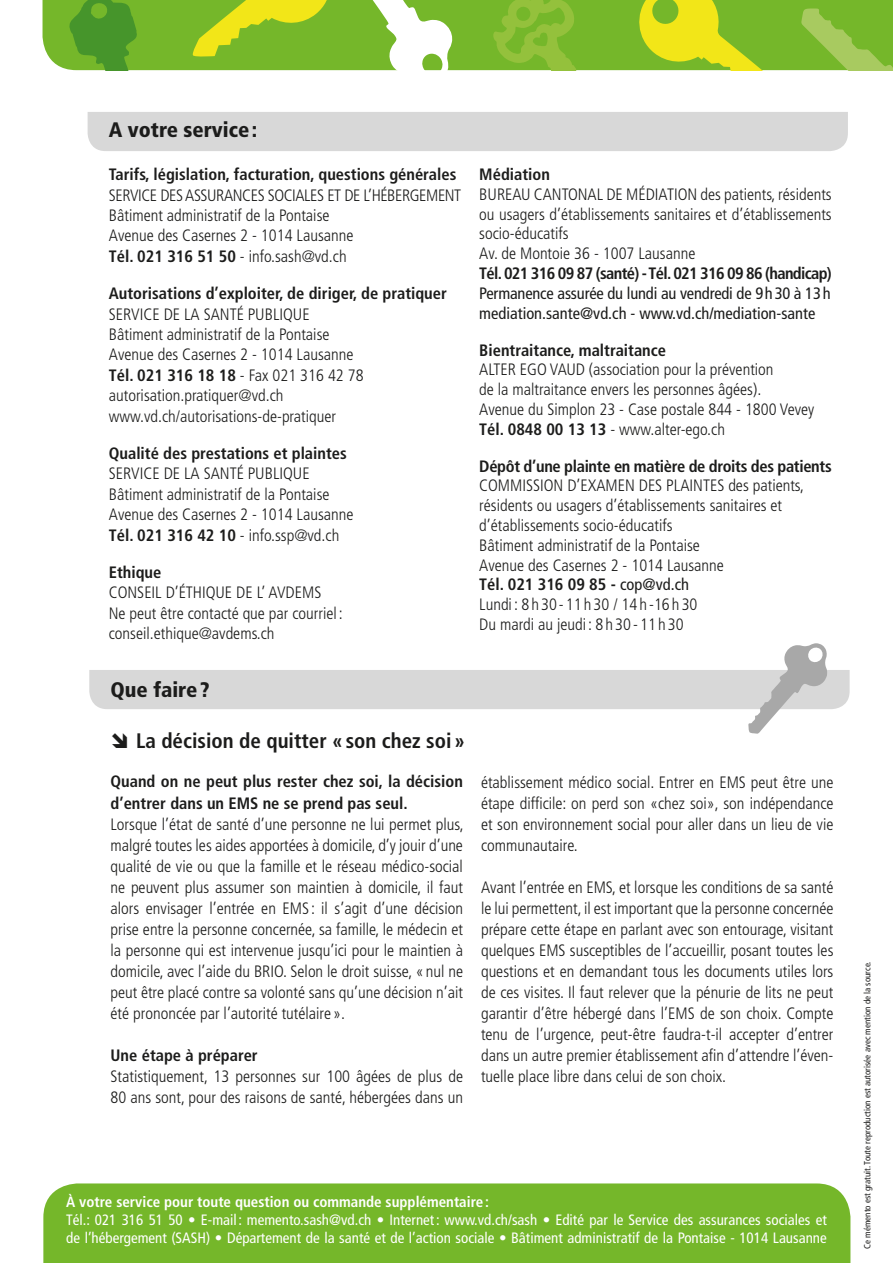
<style>
.page{position:relative;width:893px;height:1263px;background:#fff}
.page>*{position:absolute;margin:0;border:0;box-sizing:border-box;transform-origin:0 0}
.t1{font:700 condensed 21px "Frutiger";color:#1c1c1b}
.t2{font:900 condensed 21px "Frutiger";color:#1c1c1b}
.t3{font:300 condensed 16.5px/21px "Frutiger";color:#1c1c1b}
.t4{font:700 condensed 16.5px/21px "Frutiger";color:#1c1c1b}
.t5{font:condensed 16.5px/19.8px "Frutiger";color:#1c1c1b}
.t6{font:700 condensed 16.5px "Frutiger";letter-spacing:-.04em;color:#1c1c1b}
.t7{font:700 condensed 16.5px "Frutiger";letter-spacing:-.02em;color:#1c1c1b}
.t8{font:condensed 15px/18px "Frutiger";color:#fff}
.t9{font:700 condensed 15px "Frutiger";color:#fff}
.t10{font:condensed 9px "Frutiger";color:#1c1c1b}
.s1{font-weight:700}
.s2{font-weight:400}
</style>
<div class="page">
<div style="left:43px;top:0;width:850px;height:70px;background:#75b72a"></div>
<div style="left:43px;top:1183px;width:807px;height:80px;background:#75b72a"></div>
<svg style="left:64px;top:0;width:74px;height:70px;background:#57a12a"></svg>
<svg style="left:801px;top:8px;width:92px;height:62px;background:#86bd3d"></svg>
<svg style="left:344px;top:0;width:109px;height:70px"></svg>
<svg style="left:493px;top:0;width:286px;height:70px;background:#96c328"></svg>
<svg style="left:191px;top:0;width:144px;height:57px;background:#a0c723"></svg>
<div style="left:88px;top:112px;width:760px;height:39px;background:#d8d8d8"></div>
<svg style="left:89px;top:643px;width:761px;height:91px"></svg>
<p class="t2" style="left:109px;top:117px;width:150px">A votre service:</p>
<p class="t4" style="left:109px;top:164px;width:349px">Tarifs, législation, facturation, questions générales</p>
<p class="t3" style="left:109px;top:185px;width:354px;line-height:20.4px">SERVICE DES ASSURANCES SOCIALES ET DE L’HÉBERGEMENT Bâtiment administratif de la Pontaise<br>Avenue des Casernes 2 - 1014 Lausanne<br><span class="s1">Tél. 021 316 51 50</span> - info.sash@vd.ch</p>
<p class="t4" style="left:109px;top:283px;width:340px">Autorisations d’exploiter, de diriger, de pratiquer</p>
<p class="t3" style="left:109px;top:304px;width:256px;line-height:20.4px">SERVICE DE LA SANTÉ PUBLIQUE Bâtiment administratif de la Pontaise Avenue des Casernes 2 - 1014 Lausanne <span class="s1">Tél. 021 316 18 18</span> - Fax 021 316 42 78 autorisation.pratiquer@vd.ch www.vd.ch/autorisations-de-pratiquer</p>
<p class="t4" style="left:109px;top:443px;width:239px">Qualité des prestations et plaintes</p>
<p class="t3" style="left:109px;top:464px;width:246px;line-height:20.4px">SERVICE DE LA SANTÉ PUBLIQUE Bâtiment administratif de la Pontaise Avenue des Casernes 2 - 1014 Lausanne <span class="s1">Tél. 021 316 42 10</span> - info.ssp@vd.ch</p>
<p class="t4" style="left:109px;top:562px;width:54px">Ethique</p>
<p class="t3" style="left:109px;top:583px;width:235px;line-height:20.4px">CONSEIL D’ÉTHIQUE DE L’ AVDEMS<br>Ne peut être contacté que par courriel : conseil.ethique@avdems.ch</p>
<p class="t2" style="left:111px;top:677px;width:101px">Que faire?</p>
<p class="t1" style="left:136px;top:728px;width:330px">La décision de quitter «son chez soi»</p>
<p class="t4" style="left:111px;top:771px;width:354px">Quand on ne peut plus rester chez soi, la décision d’entrer dans un EMS ne se prend pas seul.</p>
<p class="t3" style="left:111px;top:813px;width:355px;text-align:justify">Lorsque l’état de santé d’une personne ne lui permet plus, malgré toutes les aides apportées à domicile, d’y jouir d’une qualité de vie ou que la famille et le réseau médico-social ne peuvent plus assumer son maintien à domicile, il faut alors envisager l’entrée en EMS : il s’agit d’une décision prise entre la personne concernée, sa famille, le médecin et la personne qui est intervenue jusqu’ici pour le maintien à domicile, avec l’aide du BRIO. Selon le droit suisse, « nul ne peut être placé contre sa volonté sans qu’une décision n’ait été prononcée par l’autorité tutélaire ».</p>
<p class="t4" style="left:111px;top:1044px;width:149px">Une étape à préparer</p>
<p class="t3" style="left:111px;top:1065px;width:354px">Statistiquement, 13 personnes sur 100 âgées de plus de<br>80 ans sont, pour des raisons de santé, hébergées dans un</p>
<p class="t4" style="left:479px;top:164px;width:72px">Médiation</p>
<p class="t3" style="left:479px;top:184px;width:354px;line-height:19.8px">BUREAU CANTONAL DE MÉDIATION des patients, résidents ou usagers d’établissements sanitaires et d’établissements socio-éducatifs<br>Av. de Montoie 36 - 1007 Lausanne</p>
<p class="t6" style="left:479px;top:264px;width:354px">Tél. 021 316 09 87 (santé) - Tél. 021 316 09 86 (handicap)</p>
<p class="t5" style="left:479px;top:283px;width:353px">Permanence assurée du lundi au vendredi de 9h30 à 13h mediation.sante@vd.ch - www.vd.ch/mediation-sante</p>
<p class="t4" style="left:479px;top:339px;width:188px">Bientraitance, maltraitance</p>
<p class="t3" style="left:479px;top:360px;width:336px;line-height:19.8px">ALTER EGO VAUD (association pour la prévention<br>de la maltraitance envers les personnes âgées).<br>Avenue du Simplon 23 - Case postale 844 - 1800 Vevey <span class="s1">Tél. 0848 00 13 13</span> - www.alter-ego.ch</p>
<p class="t7" style="left:479px;top:456px;width:354px">Dépôt d’une plainte en matière de droits des patients</p>
<p class="t3" style="left:479px;top:476px;width:326px;line-height:19.8px">COMMISSION D’EXAMEN DES PLAINTES des patients, résidents ou usagers d’établissements sanitaires et d’établissements socio-éducatifs<br>Bâtiment administratif de la Pontaise<br>Avenue des Casernes 2 - 1014 Lausanne<br><span class="s1">Tél. 021 316 09 85 -</span> <span class="s2">cop@vd.ch<br></span>Lundi: 8h30-11h30 / 14h-16h30<br>Du mardi au jeudi : 8 h 30 - 11 h 30</p>
<p class="t3" style="left:481px;top:771px;width:354px;text-align:justify">établissement médico social. Entrer en EMS peut être une étape difficile: on perd son «chez soi», son indépendance et son environnement social pour aller dans un lieu de vie communautaire.</p>
<p class="t3" style="left:481px;top:876px;width:354px;text-align:justify">Avant l’entrée en EMS, et lorsque les conditions de sa santé le lui permettent, il est important que la personne concernée prépare cette étape en parlant avec son entourage, visitant quelques EMS susceptibles de l’accueillir, posant toutes les questions et en demandant tous les documents utiles lors de ces visites. Il faut relever que la pénurie de lits ne peut garantir d’être hébergé dans l’EMS de son choix. Compte tenu de l’urgence, peut-être faudra-t-il accepter d’entrer dans un autre premier établissement afin d’attendre l’éven&shy;tuelle place libre dans celui de son choix.</p>
<p class="t9" style="left:66px;top:1192px;width:424px">À votre service pour toute question ou commande supplémentaire:</p>
<p class="t8" style="left:66px;top:1210px;width:762px">Tél.: 021 316 51 50 • E-mail : memento.sash@vd.ch • Internet: www.vd.ch/sash • Edité par le Service des assurances sociales et de l’hébergement (SASH) • Département de la santé et de l’action sociale • Bâtiment administratif de la Pontaise - 1014 Lausanne</p>
<p class="t10" style="left:862px;top:1249px;width:289px;rotate:-90deg">Ce mémento est gratuit. Toute reproduction est autorisée avec mention de la source.</p>
</div>
